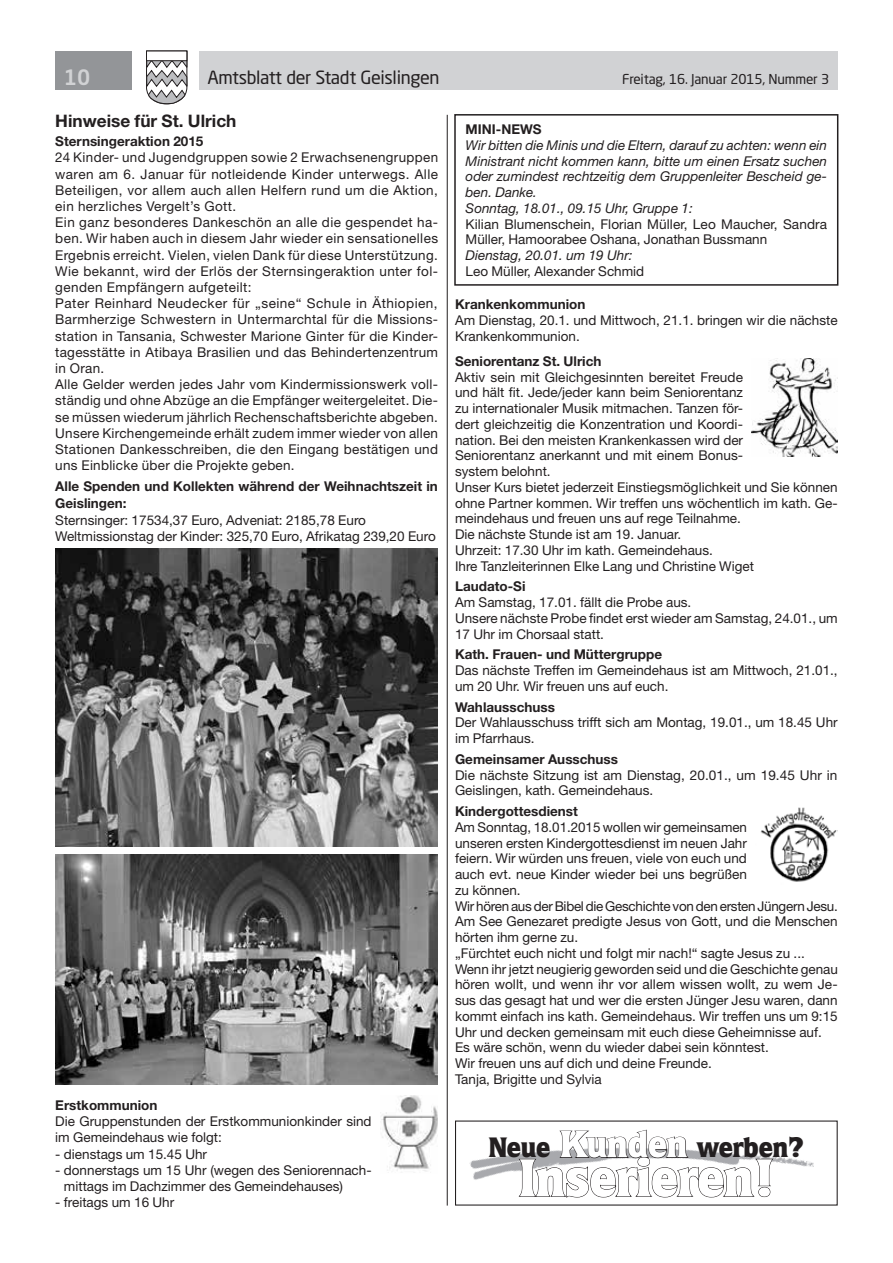
<style>
.page{position:relative;width:893px;height:1263px;background:#fff}
.page>*{position:absolute;margin:0;border:0;box-sizing:border-box;transform-origin:0 0}
.t1{font:900 51px "Quorum ITCSB";color:#fff}
.t2{font:900 27px "Quorum ITCSB";color:#231f20}
.t3{font:500 21px "Neo Sans Std";color:#d1d2d4}
.t4{font:18px "Neo Sans Std";letter-spacing:-.02em;color:#231f20}
.t5{font:700 17.25px "Helvetica Neue LT Std";color:#231f20}
.t6{font:13.5px/15.8px "Helvetica Neue LT Std";color:#231f20}
.t7{font:13.5px/16.2px "Helvetica Neue LT Std";letter-spacing:.03em;color:#231f20}
.t8{font:700 13.5px/17px "Helvetica Neue LT Std";color:#231f20}
.t9{font:italic 13.5px/15.8px "Helvetica Neue LT Std";color:#231f20}
.t10{font:13.5px "Neo Sans Std";letter-spacing:-.015em;color:#231f20}
.s1{font-size:36px;color:#fff}
</style>
<div class="page">
<div style="left:199px;top:51px;width:639px;height:38px;background:#d1d2d4"></div>
<div style="left:55px;top:51px;width:77px;height:38px;background:#939598"></div>
<svg style="left:146px;top:50px;width:42px;height:55px"></svg>
<div style="left:146px;top:51px;width:41px;height:10px;background:#fff;border:1px solid #231f20"></div>
<hr style="left:447px;top:115px;width:1px;height:1090px;background:#231f20">
<img style="left:56px;top:548px;width:381px;height:299px">
<img style="left:55px;top:855px;width:383px;height:229px">
<img style="left:380px;top:1095px;width:58px;height:77px">
<img style="left:752px;top:358px;width:86px;height:98px">
<img style="left:760px;top:808px;width:78px;height:74px">
<div style="left:454px;top:114px;width:384px;height:172px;border:2px solid #231f20"></div>
<svg style="left:469px;top:1129px;width:345px;height:69px"></svg>
<h3 class="t3" style="left:64px;top:64px;width:28px">10</h3>
<h3 class="t4" style="left:207px;top:66px;width:234px">Amtsblatt der Stadt Geislingen</h3>
<p class="t10" style="left:622px;top:71px;width:209px">Freitag, 16. Januar 2015, Nummer 3</p>
<p class="t5" style="left:55px;top:110px;width:183px">Hinweise für St. Ulrich</p>
<p class="t8" style="left:55px;top:133px;width:150px">Sternsingeraktion 2015</p>
<p class="t7" style="left:55px;top:149px;width:384px">24 Kinder- und Jugendgruppen sowie 2 Erwachsenengruppen waren am 6. Januar für notleidende Kinder unterwegs. Alle Beteiligen, vor allem auch allen Helfern rund um die Aktion, ein herzliches Vergelt’s Gott.<br>Ein ganz besonderes Dankeschön an alle die gespendet ha&shy;ben. Wir haben auch in diesem Jahr wieder ein sensationelles Ergebnis erreicht. Vielen, vielen Dank für diese Unterstützung.<br>Wie bekannt, wird der Erlös der Sternsingeraktion unter fol&shy;genden Empfängern aufgeteilt:<br>Pater Reinhard Neudecker für „seine“ Schule in Äthiopien, Barmherzige Schwestern in Untermarchtal für die Missions&shy;station in Tansania, Schwester Marione Ginter für die Kinder&shy;tagesstätte in Atibaya Brasilien und das Behindertenzentrum in Oran.<br>Alle Gelder werden jedes Jahr vom Kindermissionswerk voll&shy;ständig und ohne Abzüge an die Empfänger weitergeleitet. Die&shy;se müssen wiederum jährlich Rechenschaftsberichte abgeben.<br>Unsere Kirchengemeinde erhält zudem immer wieder von allen Stationen Dankesschreiben, die den Eingang bestätigen und uns Einblicke über die Projekte geben.</p>
<p class="t8" style="left:55px;top:478px;width:384px">Alle Spenden und Kollekten während der Weihnachtszeit in<br>Geislingen:</p>
<p class="t6" style="left:55px;top:511px;width:382px;line-height:16.2px">Sternsinger: 17534,37 Euro, Adveniat: 2185,78 Euro<br>Weltmissionstag der Kinder: 325,70 Euro, Afrikatag 239,20 Euro</p>
<p class="t8" style="left:466px;top:120px;width:77px">MINI-NEWS</p>
<p class="t9" style="left:466px;top:137px;width:363px">Wir bitten die Minis und die Eltern, darauf zu achten: wenn ein Ministrant nicht kommen kann, bitte um einen Ersatz suchen oder zumindest rechtzeitig dem Gruppenleiter Bescheid ge&shy;ben. Danke.<br>Sonntag, 18.01., 09.15 Uhr, Gruppe 1:</p>
<p class="t6" style="left:466px;top:216px;width:363px">Kilian Blumenschein, Florian Müller, Leo Maucher, Sandra<br>Müller, Hamoorabee Oshana, Jonathan Bussmann</p>
<p class="t9" style="left:466px;top:247px;width:169px">Dienstag, 20.01. um 19 Uhr:</p>
<p class="t6" style="left:466px;top:263px;width:180px">Leo Müller, Alexander Schmid</p>
<p class="t8" style="left:455px;top:296px;width:132px">Krankenkommunion</p>
<p class="t6" style="left:455px;top:312px;width:384px">Am Dienstag, 20.1. und Mittwoch, 21.1. bringen wir die nächste<br>Krankenkommunion.</p>
<p class="t8" style="left:455px;top:352px;width:148px">Seniorentanz St. Ulrich</p>
<p class="t6" style="left:455px;top:369px;width:384px">Aktiv sein mit Gleichgesinnten bereitet Freude<br>und hält fit. Jede/jeder kann beim Seniorentanz<br>zu internationaler Musik mitmachen. Tanzen för-<br>dert gleichzeitig die Konzentration und Koordi-<br>nation. Bei den meisten Krankenkassen wird der<br>Seniorentanz anerkannt und mit einem Bonus-<br>system belohnt.<br>Unser Kurs bietet jederzeit Einstiegsmöglichkeit und Sie können ohne Partner kommen. Wir treffen uns wöchentlich im kath. Ge&shy;meindehaus und freuen uns auf rege Teilnahme.<br>Die nächste Stunde ist am 19. Januar.<br>Uhrzeit: 17.30 Uhr im kath. Gemeindehaus.<br>Ihre Tanzleiterinnen Elke Lang und Christine Wiget</p>
<p class="t8" style="left:455px;top:578px;width:72px">Laudato-Si</p>
<p class="t6" style="left:455px;top:594px;width:384px">Am Samstag, 17.01. fällt die Probe aus.<br>Unsere nächste Probe findet erst wieder am Samstag, 24.01., um<br>17 Uhr im Chorsaal statt.</p>
<p class="t8" style="left:455px;top:646px;width:209px">Kath. Frauen- und Müttergruppe</p>
<p class="t6" style="left:455px;top:662px;width:384px">Das nächste Treffen im Gemeindehaus ist am Mittwoch, 21.01., um 20 Uhr. Wir freuen uns auf euch.</p>
<p class="t8" style="left:455px;top:698px;width:101px">Wahlausschuss</p>
<p class="t6" style="left:455px;top:714px;width:384px">Der Wahlausschuss trifft sich am Montag, 19.01., um 18.45 Uhr im Pfarrhaus.</p>
<p class="t8" style="left:455px;top:750px;width:165px">Gemeinsamer Ausschuss</p>
<p class="t6" style="left:455px;top:767px;width:384px">Die nächste Sitzung ist am Dienstag, 20.01., um 19.45 Uhr in<br>Geislingen, kath. Gemeindehaus.</p>
<p class="t8" style="left:455px;top:802px;width:124px">Kindergottesdienst</p>
<p class="t6" style="left:455px;top:819px;width:384px">Am Sonntag, 18.01.2015 wollen wir gemeinsamen<br>unseren ersten Kindergottesdienst im neuen Jahr<br>feiern. Wir würden uns freuen, viele von euch und<br>auch evt. neue Kinder wieder bei uns begrüßen<br>zu können.<br>Wir hören aus der Bibel die Geschichte von den ersten Jüngern Jesu.<br>Am See Genezaret predigte Jesus von Gott, und die Menschen hörten ihm gerne zu.<br>„Fürchtet euch nicht und folgt mir nach!“ sagte Jesus zu ...<br>Wenn ihr jetzt neugierig geworden seid und die Geschichte genau hören wollt, und wenn ihr vor allem wissen wollt, zu wem Je&shy;sus das gesagt hat und wer die ersten Jünger Jesu waren, dann kommt einfach ins kath. Gemeindehaus. Wir treffen uns um 9:15<br>Uhr und decken gemeinsam mit euch diese Geheimnisse auf.<br>Es wäre schön, wenn du wieder dabei sein könntest.<br>Wir freuen uns auf dich und deine Freunde.<br>Tanja, Brigitte und Sylvia</p>
<p class="t8" style="left:55px;top:1096px;width:104px">Erstkommunion</p>
<p class="t6" style="left:55px;top:1113px;width:318px;line-height:16.2px">Die Gruppenstunden der Erstkommunionkinder sind im Gemeindehaus wie folgt:</p>
<p class="t6" style="left:55px;top:1146px;width:153px">- dienstags um 15.45 Uhr</p>
<p class="t6" style="left:64px;top:1162px;width:309px;line-height:16.2px;text-indent:-9px">- donnerstags um 15 Uhr (wegen des Seniorennach&shy;mittags im Dachzimmer des Gemeindehauses)</p>
<p class="t6" style="left:55px;top:1194px;width:121px">- freitags um 16 Uhr</p>
<h2 class="t2" style="left:489px;top:1131px;width:316px">Neue <span class="s1">Kunden</span> werben?</h2>
<h1 class="t1" style="left:519px;top:1146px;width:256px">Inserieren!</h1>
</div>
